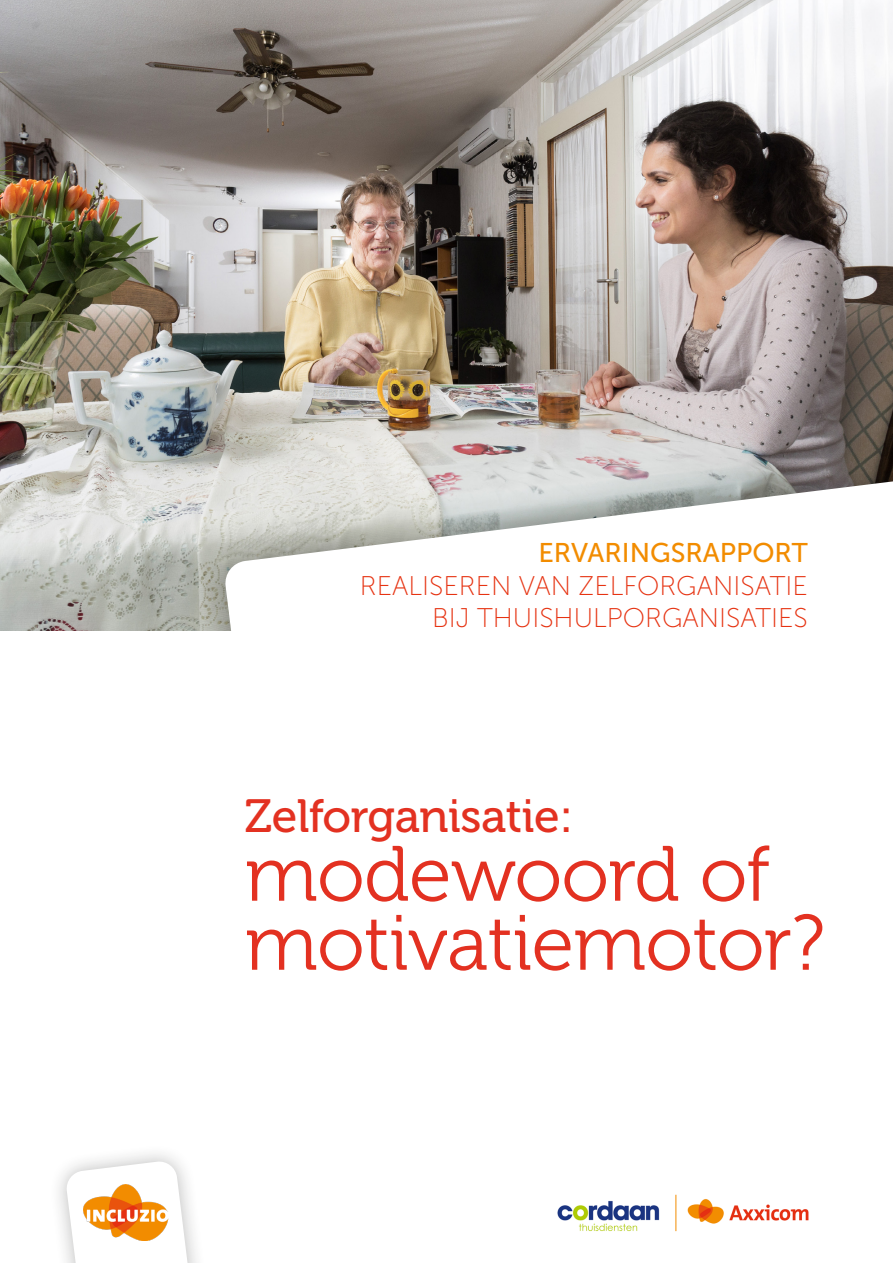
<style>
.page{position:relative;width:893px;height:1263px;background:#fff}
.page>*{position:absolute;margin:0;border:0;box-sizing:border-box;transform-origin:0 0}
.t1{font:78px/69px "Museo 300";letter-spacing:-.01em;color:#e33121}
.t2{font:46.5px "Museo 500";letter-spacing:-.01em;color:#e33121}
.t3{font:27px/32.4px "Museo Sans 100";color:#e63312;text-align:right}
.t4{font:27px "Museo Sans 500";color:#f28c00}
</style>
<div class="page">
<img style="left:0;top:0;width:893px;height:631px">
<div style="left:203px;top:459px;width:690px;height:488px;background:#1d1d1b;opacity:.3"></div>
<svg style="left:224px;top:480px;width:669px;height:151px"></svg>
<div style="left:0;top:631px;width:893px;height:632px;background:#fff"></div>
<div style="left:49px;top:1144px;width:157px;height:119px;background:#1d1d1b;opacity:.3"></div>
<svg style="left:66px;top:1160px;width:124px;height:103px"></svg>
<img style="left:84px;top:1184px;width:84px;height:56px">
<img style="left:557px;top:1194px;width:120px;height:38px">
<img style="left:687px;top:1199px;width:122px;height:25px">
<hr style="left:675px;top:1195px;width:1px;height:36px;background:#f28c00">
<p class="t4" style="left:538px;top:538px;width:271px">ERVARINGSRAPPORT</p>
<p class="t3" style="left:360px;top:570px;width:450px">REALISEREN VAN ZELFORGANISATIE<br>BIJ THUISHULPORGANISATIES</p>
<h2 class="t2" style="left:245px;top:790px;width:329px">Zelforganisatie:</h2>
<h1 class="t1" style="left:245px;top:841px;width:581px">modewoord of motivatiemotor?</h1>
</div>
